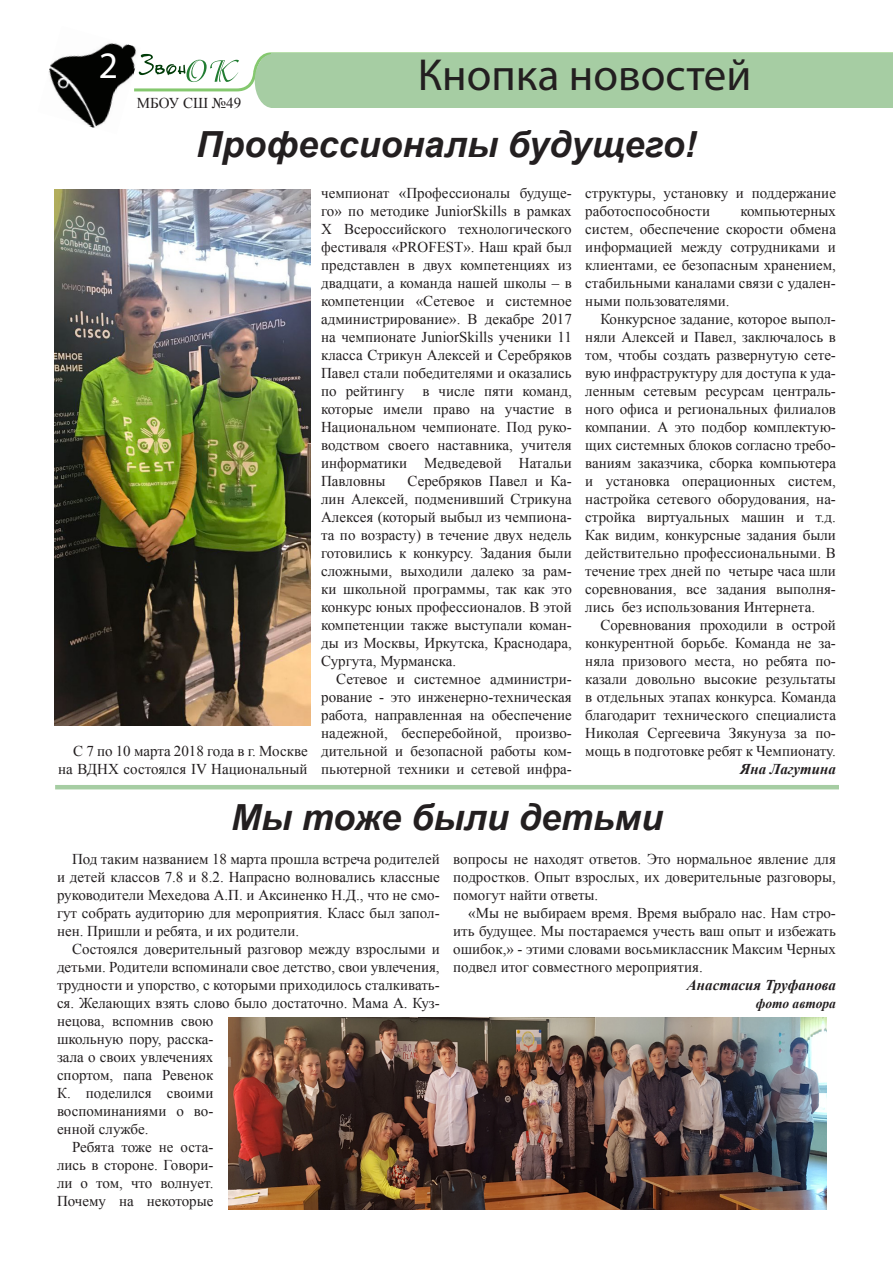
<style>
.page{position:relative;width:893px;height:1263px;background:#fff}
.page>*{position:absolute;margin:0;border:0;box-sizing:border-box;transform-origin:0 0}
.Рубрика{font:45px "Myriad Pro";color:#231f20}
.Рубрика-2{font:37.5px "Myriad Pro";color:#fff}
.Стиль_абзаца_1{font:italic 700 36px "Arial";color:#231f20}
.текст{font:15px/18px "Times New Roman";color:#231f20;text-align:justify}
.текст-2{font:italic 700 15px "Times New Roman";color:#231f20}
.текст-3{font:italic 700 13.5px "Times New Roman";color:#231f20}
</style>
<div class="page">
<svg style="left:141px;top:52px;width:752px;height:41px"></svg>
<img style="left:49px;top:43px;width:92px;height:85px">
<div style="left:255px;top:54px;width:35px;height:54px;background:#a6cda3;border-radius:50%"></div>
<div style="left:272px;top:54px;width:621px;height:54px;background:#a6cda3"></div>
<img style="left:54px;top:189px;width:257px;height:537px">
<img style="left:229px;top:1017px;width:598px;height:193px">
<hr style="left:55px;top:785px;width:784px;height:4px;background:#a6cda3">
<p class="Рубрика-2" style="left:99px;top:43px;width:21px">2</p>
<p class="текст" style="left:137px;top:94px;width:106px">МБОУ СШ №49</p>
<p class="Рубрика" style="left:418px;top:47px;width:335px">Кнопка новостей</p>
<p class="Стиль_абзаца_1" style="left:196px;top:121px;width:502px">Профессионалы будущего!</p>
<p class="текст" style="left:58px;top:742px;width:251px;text-align:right">С 7 по 10 марта 2018 года в г. Москве на ВДНХ состоялся IV Национальный</p>
<p class="текст" style="left:321px;top:184px;width:252px">чемпионат «Профессионалы будуще&shy;го» по методике JuniorSkills в рамках X Всероссийского технологического фестиваля «PROFEST». Наш край был представлен в двух компетенциях из двадцати, а команда нашей школы – в компетенции «Сетевое и системное администрирование». В декабре 2017 на чемпионате JuniorSkills ученики 11 класса Стрикун Алексей и Серебряков Павел стали победителями и оказались по рейтингу в числе пяти команд, которые имели право на участие в Национальном чемпионате. Под руко&shy;водством своего наставника, учителя информатики Медведевой Натальи Павловны</p>
<p class="текст" style="left:321px;top:472px;width:252px;text-indent:86px">Серебряков Павел и Ка&shy;лин Алексей, подменивший Стрикуна Алексея (который выбыл из чемпиона&shy;та по возрасту) в течение двух недель готовились к конкурсу. Задания были сложными, выходили далеко за рам&shy;ки школьной программы, так как это конкурс юных профессионалов. В этой компетенции также выступали коман&shy;ды из Москвы, Иркутска, Краснодара, Сургута, Мурманска.</p>
<p class="текст" style="left:321px;top:670px;width:252px;text-indent:15px">Сетевое и системное администри&shy;рование - это инженерно-техническая работа, направленная на обеспечение надежной, бесперебойной, произво&shy;дительной и безопасной работы ком&shy;пьютерной техники и сетевой инфра-</p>
<p class="текст" style="left:585px;top:184px;width:252px">структуры, установку и поддержание работоспособности</p>
<p class="текст" style="left:585px;top:202px;width:252px;text-indent:155px">компьютерных систем, обеспечение скорости обмена информацией между сотрудниками и клиентами, ее безопасным хранением, стабильными каналами связи с удален&shy;ными пользователями.</p>
<p class="текст" style="left:585px;top:310px;width:252px;text-indent:15px">Конкурсное задание, которое выпол&shy;няли Алексей и Павел, заключалось в том, чтобы создать развернутую сете&shy;вую инфраструктуру для доступа к уда&shy;ленным сетевым ресурсам централь&shy;ного офиса и региональных филиалов компании. А это подбор комплектую&shy;щих системных блоков согласно требо&shy;ваниям заказчика, сборка компьютера и установка операционных систем, настройка сетевого оборудования, на&shy;стройка виртуальных машин и т.д.<br>Как видим, конкурсные задания были действительно профессиональными. В течение трех дней по четыре часа шли соревнования, все задания выполня&shy;лись без использования Интернета.</p>
<p class="текст" style="left:585px;top:616px;width:252px;text-indent:15px">Соревнования проходили в острой конкурентной борьбе. Команда не за&shy;няла призового места, но ребята по&shy;казали довольно высокие результаты в отдельных этапах конкурса. Команда благодарит технического специалиста Николая Сергеевича Зякунуза за по&shy;мощь в подготовке ребят к Чемпионату.</p>
<p class="текст-2" style="left:740px;top:759px;width:97px">Яна Лагутина</p>
<p class="Стиль_абзаца_1" style="left:231px;top:794px;width:434px">Мы тоже были детьми</p>
<p class="текст" style="left:57px;top:850px;width:384px;text-indent:15px">Под таким названием 18 марта прошла встреча родителей и детей классов 7.8 и 8.2. Напрасно волновались классные руководители Мехедова А.П. и Аксиненко Н.Д., что не смо&shy;гут собрать аудиторию для мероприятия. Класс был запол&shy;нен. Пришли и ребята, и их родители.</p>
<p class="текст" style="left:57px;top:940px;width:384px;text-align:left;text-indent:15px">Состоялся доверительный разговор между взрослыми и детьми. Родители вспоминали свое детство, свои увлечения, трудности и упорство, с которыми приходилось сталкивать&shy;ся. Желающих взять слово было достаточно. Мама А. Куз&shy;нецова, вспомнив свою<br>школьную пору, расска-<br>зала о своих увлечениях<br>спортом, папа Ревенок<br>К. поделился своими<br>воспоминаниями о во-<br>енной службе.</p>
<p class="текст" style="left:57px;top:1138px;width:158px;text-indent:15px">Ребята тоже не оста&shy;лись в стороне. Говори&shy;ли о том, что волнует.<br>Почему на некоторые</p>
<p class="текст" style="left:453px;top:850px;width:384px">вопросы не находят ответов. Это нормальное явление для подростков. Опыт взрослых, их доверительные разговоры, помогут найти ответы.</p>
<p class="текст" style="left:453px;top:904px;width:384px;text-indent:15px">«Мы не выбираем время. Время выбрало нас. Нам стро&shy;ить будущее. Мы постараемся учесть ваш опыт и избежать ошибок,» - этими словами восьмиклассник Максим Черных подвел итог совместного мероприятия.</p>
<p class="текст-2" style="left:687px;top:975px;width:151px">Анастасия Труфанова</p>
<p class="текст-3" style="left:756px;top:994px;width:82px">фото автора</p>
</div>
